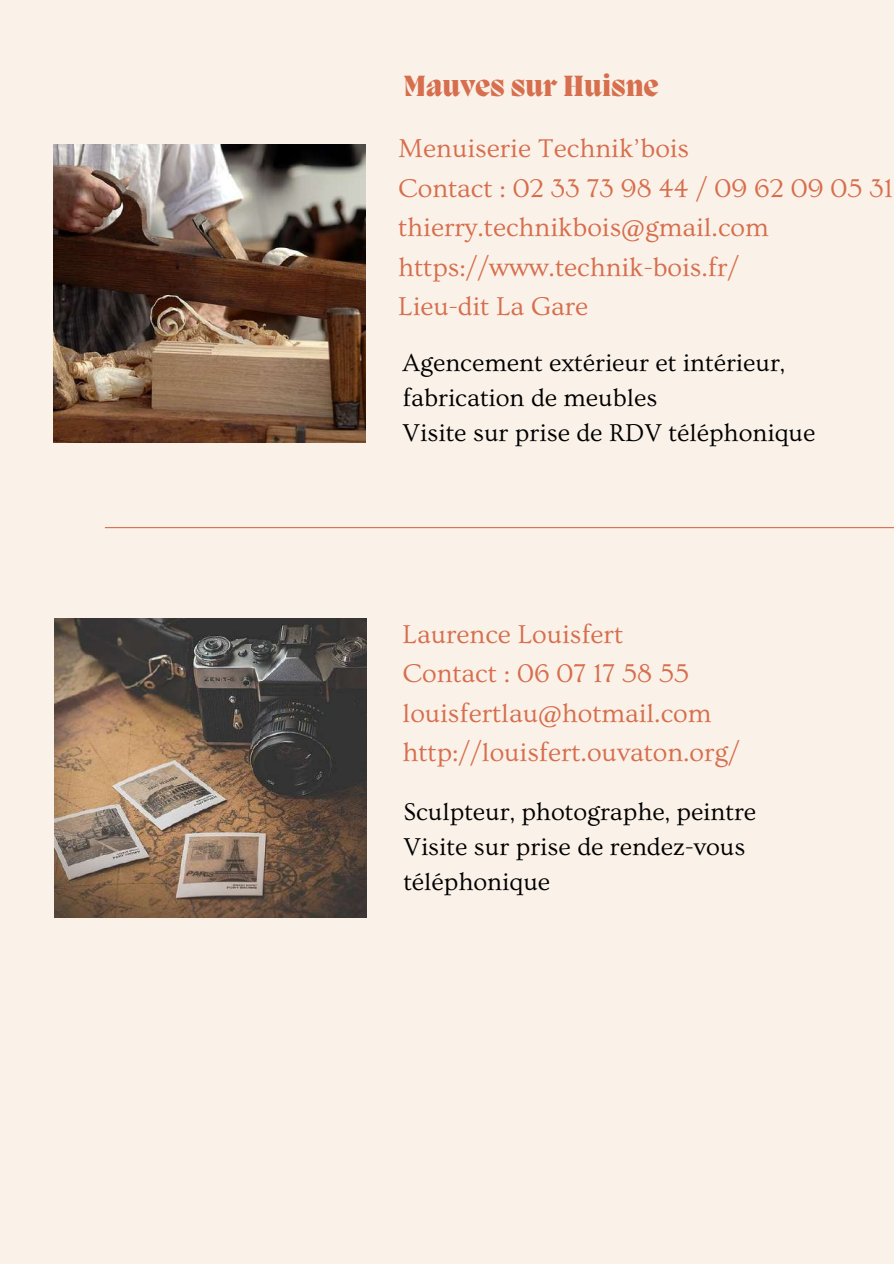
<style>
.page{position:relative;width:894px;height:1264px;background:#fff}
.page>*{position:absolute;margin:0;border:0;box-sizing:border-box;transform-origin:0 0}
.t1{font:800 30px "Migra";color:#d76e4d}
.t2{font:27px/39.5px "Ovo";color:#d76e4d}
.t3{font:25.5px/35px "Ovo";color:#000}
</style>
<div class="page">
<div style="left:0;top:0;width:893px;height:1263px;background:#faf2e9"></div>
<img style="left:54px;top:144px;width:312px;height:299px">
<hr style="left:105px;top:527px;width:788px;height:1px;background:#d76e4d">
<img style="left:54px;top:618px;width:312px;height:299px">
<p class="t1" style="left:403px;top:72px;width:256px">Mauves sur Huisne</p>
<p class="t2" style="left:398px;top:129px;width:496px">Menuiserie Technik’bois<br>Contact : 02 33 73 98 44 / 09 62 09 05 31 thierry.technikbois@gmail.com https://www.technik-bois.fr/<br>Lieu-dit La Gare</p>
<p class="t3" style="left:402px;top:346px;width:414px">Agencement extérieur et intérieur, fabrication de meubles<br>Visite sur prise de RDV téléphonique</p>
<p class="t2" style="left:402px;top:615px;width:339px">Laurence Louisfert<br>Contact : 06 07 17 58 55 louisfertlau@hotmail.com http://louisfert.ouvaton.org/</p>
<p class="t3" style="left:403px;top:795px;width:354px">Sculpteur, photographe, peintre<br>Visite sur prise de rendez-vous téléphonique</p>
</div>
